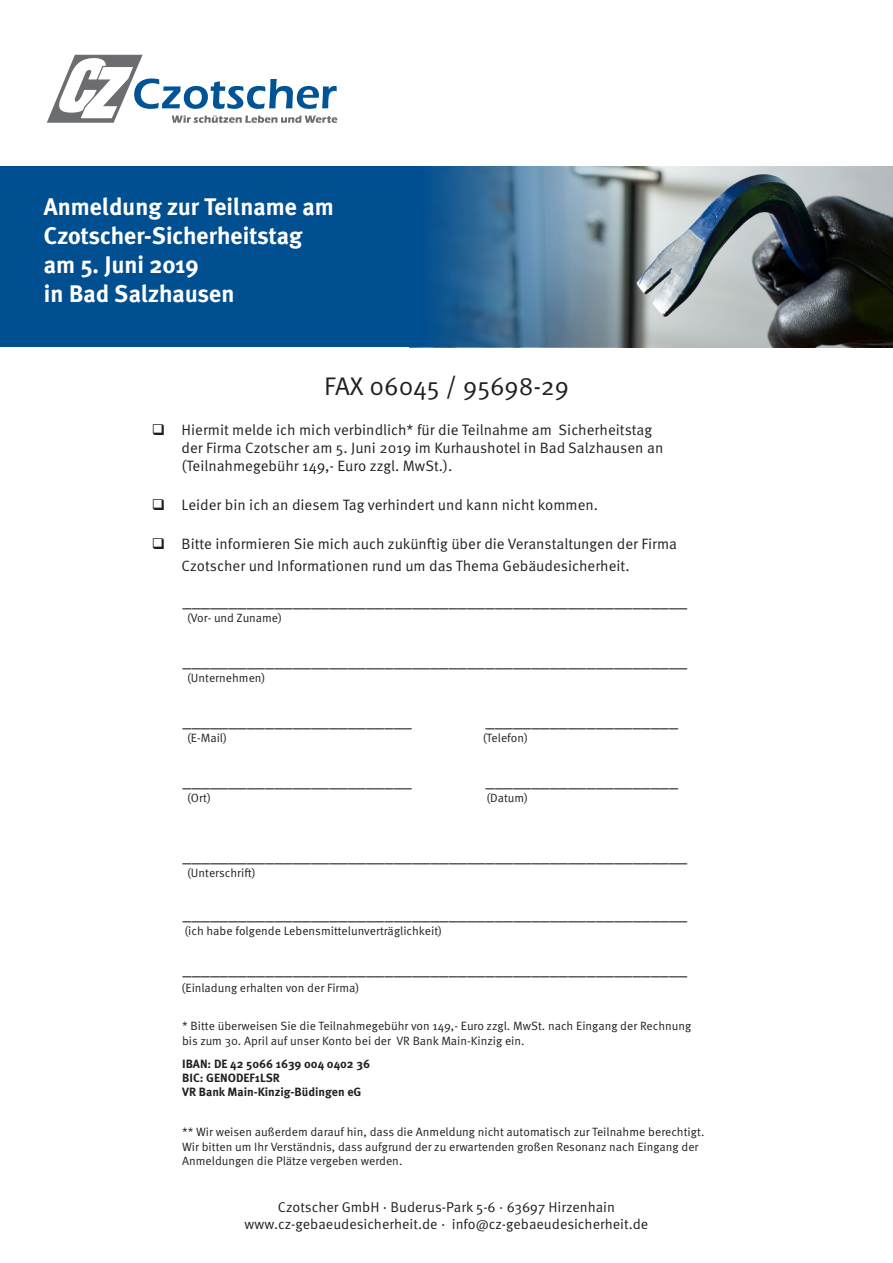
<style>
.page{position:relative;width:893px;height:1263px;background:#fff}
.page>*{position:absolute;margin:0;border:0;box-sizing:border-box;transform-origin:0 0}
.t1{font:25.5px "Meta Pro Norm";letter-spacing:-.005em;color:#231f20}
.t2{font:700 24px "Meta Plus";color:#fff}
.t3{font:18px "Meta Pro Norm";color:#231f20}
.t4{font:15px/18px "Meta Pro Norm";color:#231f20}
.t5{font:14.25px "Meta Pro Norm";color:#231f20}
.t6{font:12px/14.4px "Meta Pro Norm";color:#231f20}
.t7{font:700 12px/14.4px "Meta Pro";color:#231f20}
</style>
<div class="page">
<img style="left:639px;top:167px;width:254px;height:180px">
<svg style="left:0;top:167px;width:639px;height:180px;background:#1b5d93"></svg>
<svg style="left:47px;top:55px;width:290px;height:68px"></svg>
<p class="t2" style="left:44px;top:193px;width:291px">Anmeldung zur Teilname am</p>
<p class="t2" style="left:44px;top:222px;width:260px">Czotscher-Sicherheitstag</p>
<p class="t2" style="left:44px;top:251px;width:157px">am 5. Juni 2019</p>
<p class="t2" style="left:44px;top:279px;width:192px">in Bad Salzhausen</p>
<p class="t1" style="left:324px;top:367px;width:246px">FAX 06045 / 95698-29</p>
<p class="t4" style="left:182px;top:420px;width:483px">Hiermit melde ich mich verbindlich* für die Teilnahme am Sicherheitstag der Firma Czotscher am 5. Juni 2019 im Kurhaushotel in Bad Salzhausen an (Teilnahmegebühr 149,- Euro zzgl. MwSt.).</p>
<p class="t4" style="left:182px;top:495px;width:418px">Leider bin ich an diesem Tag verhindert und kann nicht kommen.</p>
<p class="t4" style="left:182px;top:532px;width:497px;line-height:21.6px">Bitte informieren Sie mich auch zukünftig über die Veranstaltungen der Firma<br>Czotscher und Informationen rund um das Thema Gebäudesicherheit.</p>
<p class="t3" style="left:183px;top:587px;width:506px">_______________________________________________________</p>
<p class="t6" style="left:187px;top:610px;width:97px">(Vor- und Zuname)</p>
<p class="t3" style="left:183px;top:647px;width:506px">_______________________________________________________</p>
<p class="t6" style="left:187px;top:670px;width:80px">(Unternehmen)</p>
<p class="t3" style="left:183px;top:707px;width:231px">_________________________</p>
<p class="t3" style="left:485px;top:707px;width:194px">_____________________</p>
<p class="t6" style="left:187px;top:730px;width:41px">(E-Mail)</p>
<p class="t6" style="left:483px;top:730px;width:47px">(Telefon)</p>
<p class="t3" style="left:183px;top:767px;width:231px">_________________________</p>
<p class="t3" style="left:485px;top:767px;width:194px">_____________________</p>
<p class="t6" style="left:187px;top:790px;width:25px">(Ort)</p>
<p class="t6" style="left:486px;top:790px;width:43px">(Datum)</p>
<p class="t3" style="left:183px;top:842px;width:506px">_______________________________________________________</p>
<p class="t6" style="left:187px;top:865px;width:70px">(Unterschrift)</p>
<p class="t3" style="left:183px;top:900px;width:506px">_______________________________________________________</p>
<p class="t6" style="left:184px;top:923px;width:259px">(ich habe folgende Lebensmittelunverträglichkeit)</p>
<p class="t3" style="left:183px;top:955px;width:506px">_______________________________________________________</p>
<p class="t6" style="left:182px;top:980px;width:179px">(Einladung erhalten von der Firma)</p>
<p class="t6" style="left:182px;top:1018px;width:511px">* Bitte überweisen Sie die Teilnahmegebühr von 149,- Euro zzgl. MwSt. nach Eingang der Rechnung bis zum 30. April auf unser Konto bei der VR Bank Main-Kinzig ein.</p>
<p class="t7" style="left:182px;top:1055px;width:189px">IBAN: DE 42 5066 1639 004 0402 36<br>BIC: GENODEF1LSR<br>VR Bank Main-Kinzig-Büdingen eG</p>
<p class="t6" style="left:182px;top:1124px;width:524px">** Wir weisen außerdem darauf hin, dass die Anmeldung nicht automatisch zur Teilnahme berechtigt.<br>Wir bitten um Ihr Verständnis, dass aufgrund der zu erwartenden großen Resonanz nach Eingang der<br>Anmeldungen die Plätze vergeben werden.</p>
<p class="t5" style="left:278px;top:1196px;width:339px">Czotscher GmbH · Buderus-Park 5-6 · 63697 Hirzenhain</p>
<p class="t5" style="left:245px;top:1213px;width:405px">www.cz-gebaeudesicherheit.de · info@cz-gebaeudesicherheit.de</p>
</div>
